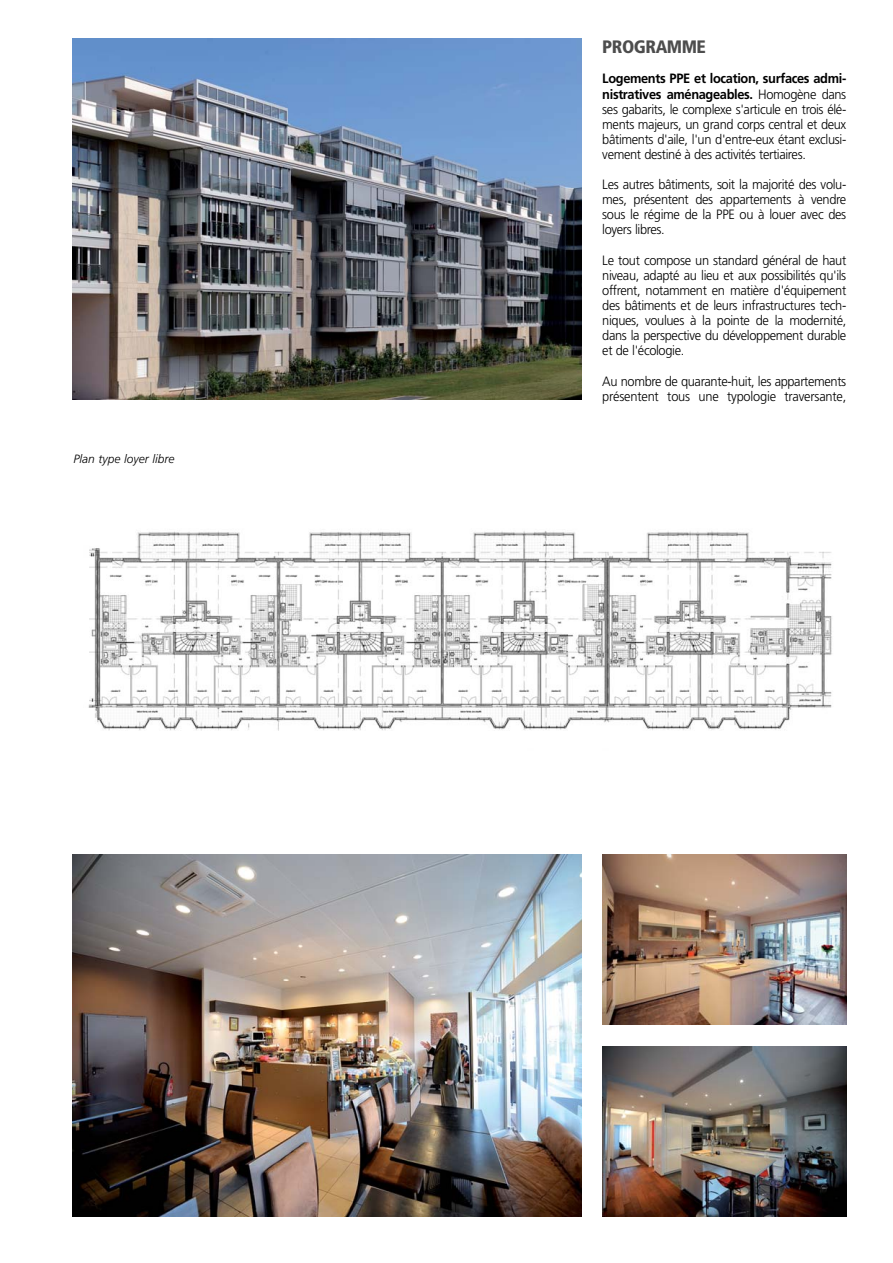
<style>
.page{position:relative;width:893px;height:1263px;background:#fff}
.page>*{position:absolute;margin:0;border:0;box-sizing:border-box;transform-origin:0 0}
.t1{font:900 condensed 18px "Frutiger";letter-spacing:-.025em;color:#4d4d4d}
.t2{font:300 13.5px/15.1px "Frutiger";letter-spacing:-.03em;color:#000;text-align:justify;scale:.95 1}
.t3{font:italic 300 12px "Frutiger";color:#000}
.s1{font-weight:700}
</style>
<div class="page">
<img style="left:88px;top:531px;width:744px;height:200px">
<img style="left:72px;top:38px;width:509px;height:362px">
<img style="left:72px;top:855px;width:509px;height:361px">
<img style="left:602px;top:855px;width:244px;height:170px">
<img style="left:602px;top:1046px;width:244px;height:170px">
<p class="t3" style="left:74px;top:454px;width:102px">Plan type loyer libre</p>
<h1 class="t1" style="left:602px;top:40px;width:105px">PROGRAMME</h1>
<p class="t2" style="left:602px;top:72px;width:258px"><span class="s1">Logements PPE et location, surfaces admi&shy;nistratives aménageables.</span> Homogène dans ses gabarits, le complexe s'articule en trois élé&shy;ments majeurs, un grand corps central et deux bâtiments d'aile, l'un d'entre-eux étant exclusi&shy;vement destiné à des activités tertiaires.</p>
<p class="t2" style="left:602px;top:178px;width:258px">Les autres bâtiments, soit la majorité des volu&shy;mes, présentent des appartements à vendre sous le régime de la PPE ou à louer avec des loyers libres.</p>
<p class="t2" style="left:602px;top:253px;width:258px">Le tout compose un standard général de haut niveau, adapté au lieu et aux possibilités qu'ils offrent, notamment en matière d'équipement des bâtiments et de leurs infrastructures tech&shy;niques, voulues à la pointe de la modernité, dans la perspective du développement durable et de l'écologie.</p>
<p class="t2" style="left:602px;top:374px;width:258px">Au nombre de quarante-huit, les appartements présentent tous une typologie traversante,</p>
</div>
